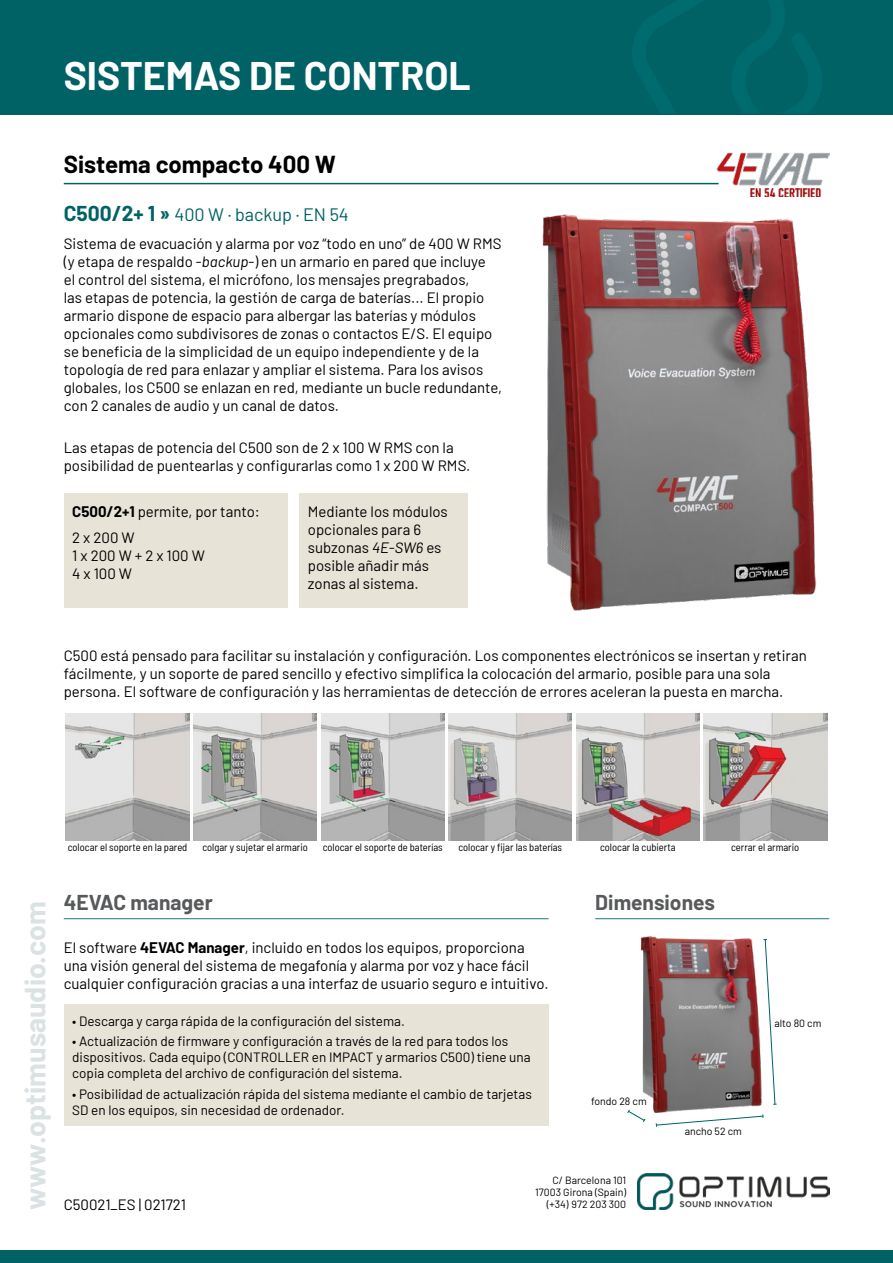
<style>
.page{position:relative;width:893px;height:1263px;background:#fff}
.page>*{position:absolute;margin:0;border:0;box-sizing:border-box;transform-origin:0 0}
.t1{font:700 39px "Barlow";color:#fff}
.t2{font:700 28.5px "Barlow";color:#dae2e3}
.t3{font:700 24px "Barlow";color:#000}
.t4{font:700 21px "Barlow";color:#58595b}
.t5{font:18px "Barlow";color:#006265}
.t6{font:15px/18px "Barlow";color:#000}
.t7{font:13.5px/16.2px "Barlow";color:#000}
.t8{font:semi-condensed 10.5px "Barlow";color:#000}
.t9{font:10.5px/12px "Barlow";color:#000;text-align:right}
.s1{font-weight:700;font-size:21px}
.s2{font-style:italic}
.s3{font-weight:700}
</style>
<div class="page">
<div style="left:0;top:0;width:893px;height:115px;background:#006265"></div>
<img style="left:638px;top:1174px;width:191px;height:35px">
<div style="left:0;top:1250px;width:893px;height:13px;background:#006265"></div>
<hr style="left:64px;top:183px;width:655px;height:1px;background:#006265">
<hr style="left:64px;top:918px;width:485px;height:1px;background:#1a767b">
<img style="left:717px;top:152px;width:112px;height:45px">
<img style="left:542px;top:214px;width:275px;height:397px">
<div style="left:64px;top:493px;width:223px;height:115px;background:#e8e3d7"></div>
<img style="left:66px;top:714px;width:123px;height:126px">
<img style="left:193px;top:714px;width:124px;height:126px">
<img style="left:321px;top:714px;width:123px;height:126px">
<img style="left:449px;top:714px;width:123px;height:126px">
<img style="left:576px;top:714px;width:123px;height:126px">
<img style="left:704px;top:714px;width:123px;height:126px">
<div style="left:64px;top:1003px;width:485px;height:122px;background:#e8e3d7"></div>
<div style="left:299px;top:493px;width:169px;height:115px;background:#e8e3d7"></div>
<hr style="left:595px;top:918px;width:234px;height:1px;background:#1a767b">
<img style="left:640px;top:936px;width:122px;height:177px">
<svg style="left:656px;top:1114px;width:108px;height:13px"></svg>
<svg style="left:763px;top:939px;width:14px;height:166px"></svg>
<svg style="left:627px;top:1109px;width:19px;height:13px"></svg>
<h1 class="t1" style="left:64px;top:47px;width:409px">SISTEMAS DE CONTROL</h1>
<h3 class="t3" style="left:64px;top:146px;width:274px">Sistema compacto 400 W</h3>
<p class="t5" style="left:64px;top:201px;width:287px"><span class="s1">C500/2+ 1 »</span> 400 W · backup · EN 54</p>
<p class="t6" style="left:64px;top:233px;width:440px">Sistema de evacuación y alarma por voz “todo en uno” de 400 W RMS (y etapa de respaldo -<span class="s2">backup</span>-) en un armario en pared que incluye<br>el control del sistema, el micrófono, los mensajes pregrabados,<br>las etapas de potencia, la gestión de carga de baterías... El propio armario dispone de espacio para albergar las baterías y módulos opcionales como subdivisores de zonas o contactos E/S. El equipo se beneficia de la simplicidad de un equipo independiente y de la topología de red para enlazar y ampliar el sistema. Para los avisos globales, los C500 se enlazan en red, mediante un bucle redundante, con 2 canales de audio y un canal de datos.</p>
<p class="t6" style="left:64px;top:437px;width:408px">Las etapas de potencia del C500 son de 2 x 100 W RMS con la posibilidad de puentearlas y configurarlas como 1 x 200 W RMS.</p>
<p class="t6" style="left:72px;top:497px;width:189px;line-height:26.5px"><span class="s3">C500/2+1</span> permite, por tanto:<br>2 x 200 W</p>
<p class="t6" style="left:72px;top:546px;width:134px">1 x 200 W + 2 x 100 W<br>4 x 100 W</p>
<p class="t6" style="left:308px;top:501px;width:141px">Mediante los módulos opcionales para 6 subzonas <span class="s2">4E-SW6</span> es posible añadir más zonas al sistema.</p>
<p class="t6" style="left:64px;top:646px;width:744px">C500 está pensado para facilitar su instalación y configuración. Los componentes electrónicos se insertan y retiran fácilmente, y un soporte de pared sencillo y efectivo simplifica la colocación del armario, posible para una sola persona. El software de configuración y las herramientas de detección de errores aceleran la puesta en marcha.</p>
<p class="t8" style="left:68px;top:840px;width:121px">colocar el soporte en la pared</p>
<p class="t8" style="left:202px;top:840px;width:107px">colgar y sujetar el armario</p>
<p class="t8" style="left:323px;top:840px;width:121px">colocar el soporte de baterías</p>
<p class="t8" style="left:458px;top:840px;width:105px">colocar y fijar las baterías</p>
<p class="t8" style="left:600px;top:840px;width:77px">colocar la cubierta</p>
<p class="t8" style="left:731px;top:840px;width:70px">cerrar el armario</p>
<h2 class="t2" style="left:14px;top:1210px;width:310px;rotate:-90deg">www.optimusaudio.com</h2>
<h3 class="t4" style="left:64px;top:887px;width:151px">4EVAC manager</h3>
<p class="t6" style="left:64px;top:937px;width:486px">El software <span class="s3">4EVAC Manager</span>, incluido en todos los equipos, proporciona una visión general del sistema de megafonía y alarma por voz y hace fácil cualquier configuración gracias a una interfaz de usuario seguro e intuitivo.</p>
<p class="t7" style="left:72px;top:1011px;width:334px">• Descarga y carga rápida de la configuración del sistema.</p>
<p class="t7" style="left:72px;top:1032px;width:460px">• Actualización de firmware y configuración a través de la red para todos los dispositivos. Cada equipo (CONTROLLER en IMPACT y armarios C500) tiene una copia completa del archivo de configuración del sistema.</p>
<p class="t7" style="left:72px;top:1085px;width:461px">• Posibilidad de actualización rápida del sistema mediante el cambio de tarjetas<br>SD en los equipos, sin necesidad de ordenador.</p>
<h3 class="t4" style="left:595px;top:887px;width:121px">Dimensiones</h3>
<p class="t9" style="left:591px;top:1094px;width:57px">fondo 28 cm</p>
<p class="t9" style="left:685px;top:1124px;width:59px">ancho 52 cm</p>
<p class="t9" style="left:535px;top:1173px;width:92px">C/ Barcelona 101<br>17003 Girona (Spain)</p>
<p class="t6" style="left:64px;top:1194px;width:124px">C50021_ES | 021721</p>
<p class="t9" style="left:547px;top:1197px;width:81px">(+34) 972 203 300</p>
<p class="t9" style="left:774px;top:1016px;width:48px">alto 80 cm</p>
</div>
